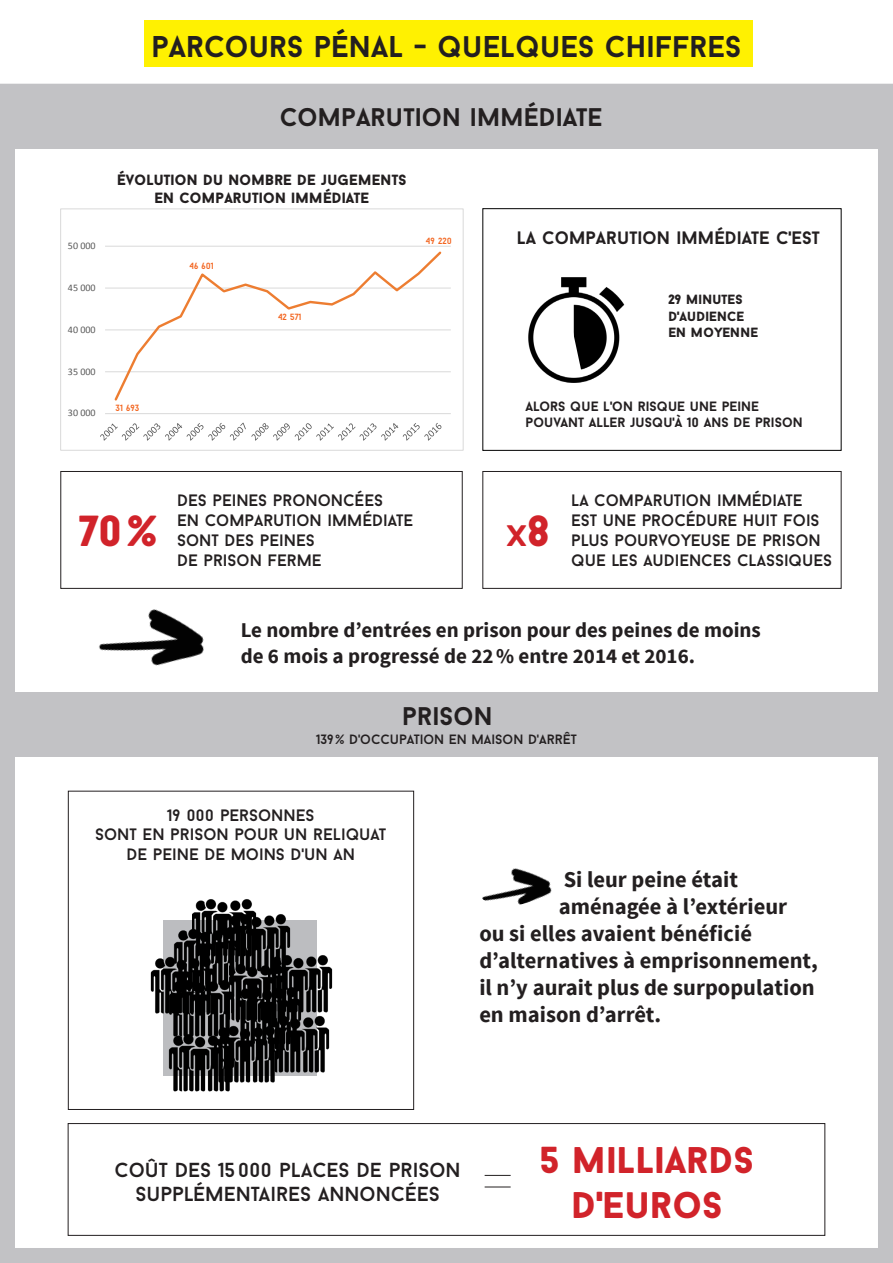
<style>
.page{position:relative;width:893px;height:1263px;background:#fff}
.page>*{position:absolute;margin:0;border:0;box-sizing:border-box;transform-origin:0 0}
.t1{font:900 43.35px "Baron Neue";color:#d1232a}
.t2{font:900 37.5px/45px "Baron Neue";color:#d1232a;text-align:center}
.t3{font:700 30px "Baron Neue";color:#231f20}
.t4{font:900 30px "Baron Neue";color:#d1232a}
.t5{font:700 25.5px "Baron Neue";color:#231f20}
.t6{font:700 22.5px "Source Sans Pro";color:#231f20}
.t7{font:700 21px/25.2px "Source Sans Pro";color:#231f20}
.t8{font:20.25px/24.3px "Baron Neue";color:#231f20;text-align:center}
.t9{font:700 18px "Baron Neue";color:#231f20}
.t10{font:16.5px/19.8px "Baron Neue";color:#231f20}
.t11{font:900 15px "Baron Neue";color:#231f20}
.t12{font:700 13.5px/16.2px "Baron Neue";color:#231f20}
.t13{font:13.5px "Baron Neue";color:#231f20}
.t14{font:900 13.5px/16.2px "Baron Neue";color:#231f20}
.t15{font:10.05px "Calibri";color:#595959}
.t16{font:9px "Baron Neue";color:#f36621}
.s1{font-size:43.35px}
</style>
<div class="page">
<div style="left:145px;top:21px;width:608px;height:46px;background:#fff101"></div>
<div style="left:0;top:84px;width:893px;height:64px;background:#c2c2c5"></div>
<img style="left:99px;top:609px;width:105px;height:57px">
<div style="left:483px;top:208px;width:358px;height:243px;border:1px solid #000"></div>
<img style="left:528px;top:277px;width:97px;height:104px">
<svg style="left:557px;top:318px;width:31px;height:65px"></svg>
<div style="left:0;top:84px;width:893px;height:634px;border:15px solid #c2c2c5"></div>
<img style="left:163px;top:920px;width:29px;height:28px">
<img style="left:226px;top:914px;width:74px;height:57px">
<img style="left:229px;top:955px;width:40px;height:23px">
<img style="left:163px;top:971px;width:81px;height:54px">
<img style="left:226px;top:978px;width:43px;height:39px">
<img style="left:269px;top:946px;width:64px;height:71px">
<img style="left:272px;top:1007px;width:61px;height:69px">
<img style="left:208px;top:1017px;width:81px;height:66px">
<img style="left:163px;top:1025px;width:81px;height:67px">
<img style="left:150px;top:948px;width:76px;height:70px">
<img style="left:192px;top:899px;width:75px;height:62px">
<img style="left:482px;top:868px;width:70px;height:37px">
<div style="left:68px;top:791px;width:346px;height:319px;border:1px solid #231f20"></div>
<div style="left:68px;top:1123px;width:757px;height:112px;border:1px solid #231f20"></div>
<div style="left:0;top:735px;width:893px;height:528px;border:15px solid #c2c2c5"></div>
<div style="left:0;top:692px;width:893px;height:65px;background:#c2c2c5"></div>
<hr style="left:105px;top:371px;width:346px;height:1px;background:#d9d9d9">
<hr style="left:105px;top:329px;width:346px;height:1px;background:#d9d9d9">
<hr style="left:105px;top:288px;width:346px;height:1px;background:#d9d9d9">
<hr style="left:105px;top:246px;width:346px;height:1px;background:#d9d9d9">
<hr style="left:105px;top:413px;width:346px;height:1px;background:#d9d9d9">
<svg style="left:113px;top:251px;width:330px;height:150px"></svg>
<svg style="left:100px;top:423px;width:341px;height:18px"></svg>
<div style="left:60px;top:208px;width:403px;height:243px;border:1px solid #d9d9d9"></div>
<svg style="left:485px;top:1175px;width:26px;height:1px"></svg>
<svg style="left:485px;top:1186px;width:26px;height:1px"></svg>
<div style="left:61px;top:471px;width:401px;height:118px;border:1px solid #231f20"></div>
<div style="left:483px;top:471px;width:358px;height:118px;border:1px solid #231f20"></div>
<p class="t3" style="left:152px;top:28px;width:591px">PARCOURS PÉNAL - QUELQUES CHIFFRES</p>
<p class="t5" style="left:280px;top:100px;width:324px">COMPARUTION IMMÉDIATE</p>
<p class="t15" style="left:68px;top:239px;width:29px">50 000</p>
<p class="t15" style="left:68px;top:281px;width:29px">45 000</p>
<p class="t15" style="left:68px;top:323px;width:29px">40 000</p>
<p class="t15" style="left:68px;top:365px;width:29px">35 000</p>
<p class="t15" style="left:68px;top:407px;width:29px">30 000</p>
<p class="t11" style="left:117px;top:170px;width:291px">ÉVOLUTION DU NOMBRE DE JUGEMENTS</p>
<p class="t11" style="left:154px;top:188px;width:216px">EN COMPARUTION IMMÉDIATE</p>
<p class="t16" style="left:190px;top:260px;width:26px">46 601</p>
<p class="t16" style="left:116px;top:402px;width:25px">31 693</p>
<p class="t16" style="left:278px;top:311px;width:25px">42 571</p>
<p class="t16" style="left:426px;top:235px;width:28px">49 220</p>
<p class="t1" style="left:79px;top:503px;width:79px">70%</p>
<p class="t10" style="left:177px;top:490px;width:237px">DES PEINES PRONONCÉES<br>EN COMPARUTION IMMÉDIATE<br>SONT DES PEINES<br>DE PRISON FERME</p>
<p class="t9" style="left:517px;top:226px;width:305px">LA COMPARUTION IMMÉDIATE C'EST</p>
<p class="t14" style="left:668px;top:291px;width:76px">29 MINUTES</p>
<p class="t14" style="left:668px;top:308px;width:91px">D'AUDIENCE<br>EN MOYENNE</p>
<p class="t12" style="left:526px;top:398px;width:279px">ALORS QUE L'ON RISQUE UNE PEINE<br>POUVANT ALLER JUSQU'À 10 ANS DE PRISON</p>
<p class="t4" style="left:507px;top:516px;width:44px">X<span class="s1">8</span></p>
<p class="t10" style="left:571px;top:490px;width:263px">LA COMPARUTION IMMÉDIATE<br>EST UNE PROCÉDURE HUIT FOIS<br>PLUS POURVOYEUSE DE PRISON<br>QUE LES AUDIENCES CLASSIQUES</p>
<p class="t7" style="left:241px;top:618px;width:522px">Le nombre d’entrées en prison pour des peines de moins de 6 mois a progressé de 22% entre 2014 et 2016.</p>
<p class="t5" style="left:402px;top:700px;width:92px">PRISON</p>
<p class="t13" style="left:316px;top:730px;width:262px">139% D'OCCUPATION EN MAISON D'ARRÊT</p>
<p class="t10" style="left:167px;top:805px;width:149px">19 000 PERSONNES</p>
<p class="t10" style="left:95px;top:824px;width:293px;text-align:center">SONT EN PRISON POUR UN RELIQUAT<br>DE PEINE DE MOINS D'UN AN</p>
<p class="t6" style="left:564px;top:865px;width:176px">Si leur peine était</p>
<p class="t6" style="left:559px;top:892px;width:230px">aménagée à l’extérieur</p>
<p class="t6" style="left:479px;top:919px;width:274px">ou si elles avaient bénéficié</p>
<p class="t6" style="left:479px;top:946px;width:340px">d’alternatives à emprisonnement,</p>
<p class="t6" style="left:479px;top:973px;width:337px">il n’y aurait plus de surpopulation</p>
<p class="t6" style="left:479px;top:1000px;width:183px">en maison d’arrêt.</p>
<p class="t8" style="left:115px;top:1157px;width:348px">COÛT DES 15000 PLACES DE PRISON<br>SUPPLÉMENTAIRES ANNONCÉES</p>
<p class="t2" style="left:540px;top:1136px;width:215px">5 MILLIARDS<br>D'EUROS</p>
</div>
